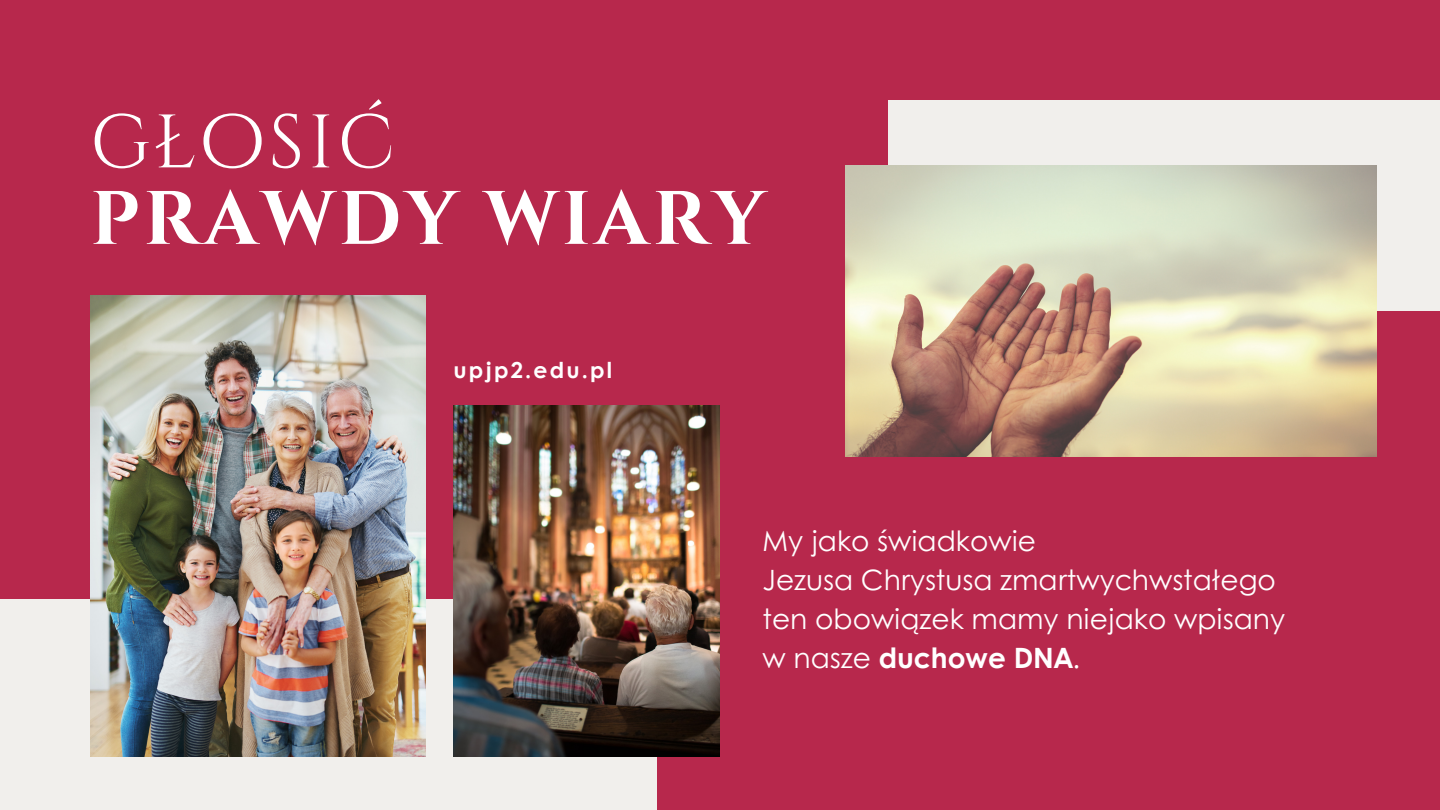
<style>
.page{position:relative;width:1440px;height:810px;background:#b7284c}
.page>*{position:absolute;margin:0;border:0;box-sizing:border-box;transform-origin:0 0}
.t1{font:700 75.6px/76.5px "Cinzel Decorative";letter-spacing:.05em;color:#fff}
.t2{font:28px/39px "Century Gothic";color:#fff}
.t3{font:700 22px "Century Gothic";letter-spacing:.1em;color:#fff}
.s1{font-weight:400}
.s2{font-weight:700}
</style>
<div class="page">
<div style="left:0;top:599px;width:657px;height:211px;background:#f1efec"></div>
<img style="left:90px;top:296px;width:335px;height:460px">
<img style="left:453px;top:406px;width:267px;height:350px">
<div style="left:888px;top:101px;width:552px;height:210px;background:#f1efec"></div>
<img style="left:845px;top:165px;width:531px;height:291px">
<h1 class="t1" style="left:90px;top:106px;width:677px"><span class="s1">głosić<br></span>PRAWDY WIARY</h1>
<h2 class="t3" style="left:453px;top:353px;width:160px">upjp2.edu.pl</h2>
<p class="t2" style="left:763px;top:521px;width:524px">My jako świadkowie<br>Jezusa Chrystusa zmartwychwstałego ten obowiązek mamy niejako wpisany w nasze <span class="s2">duchowe DNA</span>.</p>
</div>
